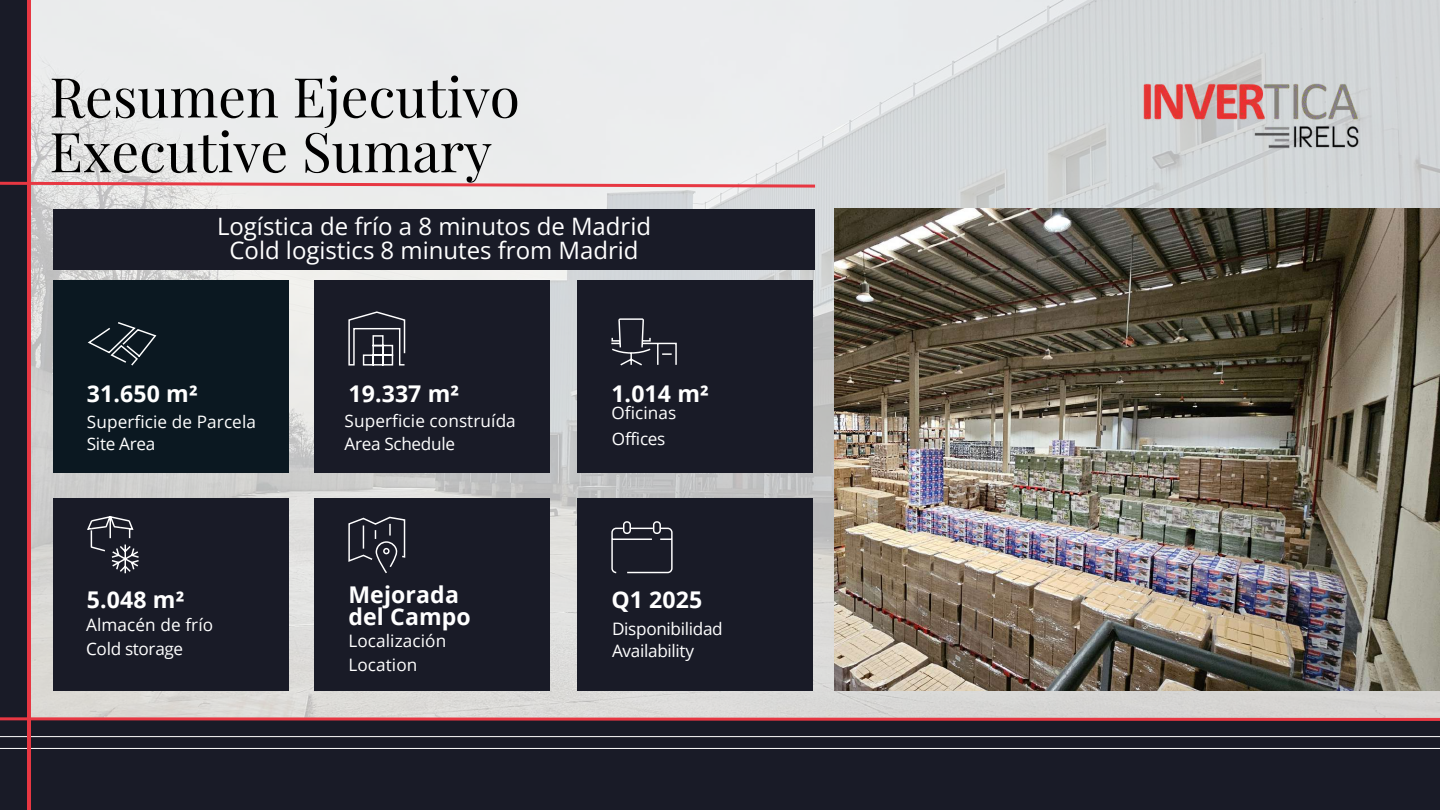
<style>
.page{position:relative;width:1440px;height:810px;background:#fff}
.page>*{position:absolute;margin:0;border:0;box-sizing:border-box;transform-origin:0 0}
.t1{font:55px/54.8px "Playfair Display";color:#000}
.t2{font:24px/24px "Open Sans";color:#fff;text-align:center}
.t3{font:700 23.1px/22.5px "Open Sans";letter-spacing:.005em;color:#fff}
.t4{font:17.2px/24px "Open Sans";letter-spacing:.005em;color:#fff}
.t5{font:17.2px/21.8px "Open Sans";letter-spacing:-.02em;color:#fff}
</style>
<div class="page">
<img style="left:31px;top:0;width:1409px;height:716px">
<div style="left:0;top:720px;width:1440px;height:90px;background:#191b27"></div>
<div style="left:0;top:0;width:29px;height:810px;background:#191b27"></div>
<hr style="left:0;top:736px;width:1440px;height:1px;background:#fff">
<img style="left:1143px;top:84px;width:216px;height:65px">
<hr style="left:0;top:748px;width:1440px;height:1px;background:#fff">
<hr style="left:27px;top:0;width:4px;height:810px;background:#e73742">
<svg style="left:0;top:180px;width:818px;height:9px;background:#e2a8ac"></svg>
<svg style="left:0;top:716px;width:1440px;height:5px;background:#d2686e"></svg>
<div style="left:53px;top:498px;width:235px;height:192px;background:#191b27"></div>
<svg style="left:87px;top:516px;width:52px;height:57px"></svg>
<div style="left:53px;top:281px;width:235px;height:191px;background:#0b1821"></div>
<svg style="left:88px;top:322px;width:68px;height:44px"></svg>
<div style="left:315px;top:281px;width:235px;height:191px;background:#191b27"></div>
<svg style="left:348px;top:311px;width:57px;height:55px"></svg>
<div style="left:315px;top:498px;width:235px;height:192px;background:#191b27"></div>
<svg style="left:348px;top:517px;width:57px;height:56px"></svg>
<div style="left:578px;top:498px;width:235px;height:192px;background:#191b27"></div>
<svg style="left:611px;top:521px;width:62px;height:52px"></svg>
<div style="left:578px;top:281px;width:235px;height:191px;background:#191b27"></div>
<svg style="left:611px;top:318px;width:66px;height:47px"></svg>
<img style="left:835px;top:209px;width:605px;height:481px">
<div style="left:54px;top:209px;width:761px;height:60px;background:#191b27"></div>
<h1 class="t1" style="left:49px;top:67px;width:472px">Resumen Ejecutivo<br>Executive Sumary</h1>
<h2 class="t2" style="left:217px;top:214px;width:436px">Logística de frío a 8 minutos de Madrid<br>Cold logistics 8 minutes from Madrid</h2>
<h3 class="t3" style="left:87px;top:382px;width:112px">31.650 m²</h3>
<h3 class="t3" style="left:348px;top:382px;width:112px">19.337 m²</h3>
<h3 class="t3" style="left:611px;top:382px;width:99px">1.014 m²</h3>
<p class="t4" style="left:87px;top:409px;width:171px">Superficie de Parcela</p>
<p class="t5" style="left:87px;top:432px;width:70px">Site Area</p>
<p class="t4" style="left:611px;top:400px;width:67px">Oficinas</p>
<p class="t4" style="left:345px;top:408px;width:173px">Superficie construída</p>
<p class="t5" style="left:345px;top:432px;width:112px">Area Schedule</p>
<p class="t5" style="left:612px;top:427px;width:55px">Offices</p>
<h3 class="t3" style="left:87px;top:587px;width:99px">5.048 m²</h3>
<p class="t4" style="left:86px;top:613px;width:129px">Almacén de frío</p>
<p class="t5" style="left:86px;top:637px;width:99px">Cold storage</p>
<h3 class="t3" style="left:348px;top:582px;width:124px">Mejorada del Campo</h3>
<p class="t4" style="left:348px;top:628px;width:99px">Localización<br>Location</p>
<h3 class="t3" style="left:611px;top:587px;width:92px">Q1 2025</h3>
<p class="t5" style="left:612px;top:618px;width:112px">Disponibilidad<br>Availability</p>
</div>
